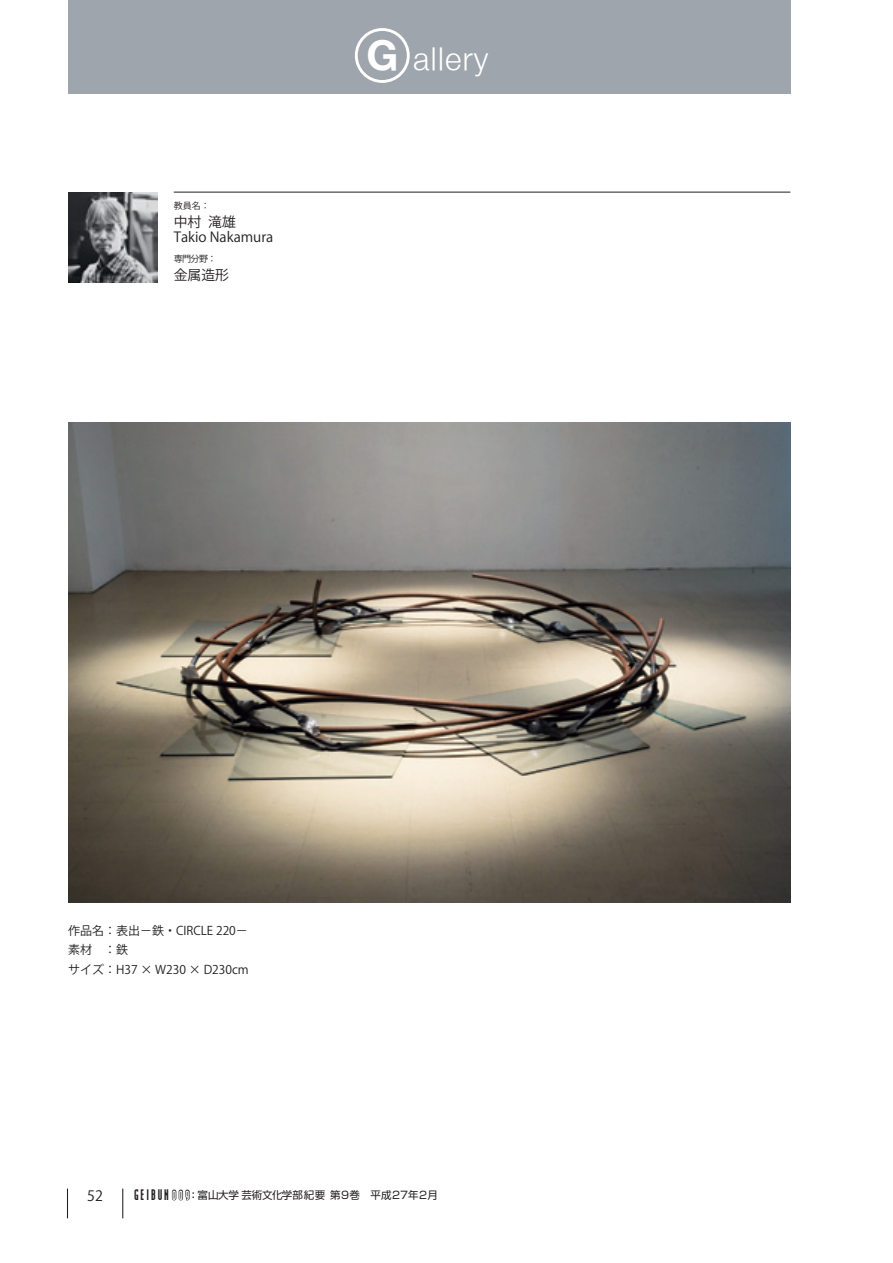
<style>
.page{position:relative;width:893px;height:1263px;background:#fff}
.page>*{position:absolute;margin:0;border:0;box-sizing:border-box;transform-origin:0 0}
.t1{font:31.5px "Helvetica Neue R Light";letter-spacing:.04em;color:#fff}
.t2{font:14.25px "Koz Go Std";color:#231f20}
.t3{font:13.8px/15.8px "Koz Go Std";color:#231f20}
.t4{font:12px/19.5px "Koz Go Std";color:#231f20}
.t5{font:10.5px "Shin Go Pro";letter-spacing:.02em;color:#231f20}
.t6{font:9px "Koz Go Std";letter-spacing:-.065em;color:#231f20}
.s1{font-family:"Helvetica Neue R Bold";font-size:42.15px}
.s2{font-family:"Modula R Black";font-size:18px}
.s3{font-family:"Modula R Black";font-size:15.9px;color:#fff}
</style>
<div class="page">
<div style="left:68px;top:0;width:722px;height:94px;background:#9ea5ac"></div>
<div style="left:355px;top:28px;width:55px;height:55px;border:3px solid #fff;border-radius:50%"></div>
<img style="left:68px;top:422px;width:722px;height:481px">
<img style="left:68px;top:193px;width:89px;height:89px">
<hr style="left:174px;top:192px;width:616px;height:1px;background:#231f20">
<hr style="left:67px;top:1188px;width:1px;height:30px;background:#231f20">
<hr style="left:122px;top:1188px;width:1px;height:30px;background:#231f20">
<svg style="left:171px;top:1189px;width:19px;height:12px"></svg>
<p class="t6" style="left:174px;top:200px;width:38px">教員名：</p>
<p class="t3" style="left:174px;top:214px;width:101px">中村 滝雄<br>Takio Nakamura</p>
<p class="t6" style="left:174px;top:253px;width:44px">専門分野：</p>
<p class="t3" style="left:174px;top:267px;width:57px">金属造形</p>
<h1 class="t1" style="left:367px;top:39px;width:123px"><span class="s1">G</span> allery</h1>
<p class="t4" style="left:68px;top:921px;width:182px">作品名：表出－鉄・CIRCLE 220－素材　：鉄<br>サイズ：H37 × W230 × D230cm</p>
<p class="t2" style="left:87px;top:1187px;width:17px">52</p>
<p class="t5" style="left:134px;top:1186px;width:305px"><span class="s2">GEIBUN</span> <span class="s3">009</span> <span class="s2">:</span> 富山大学芸術文化学部紀要　第9巻　平成27年2月</p>
</div>
